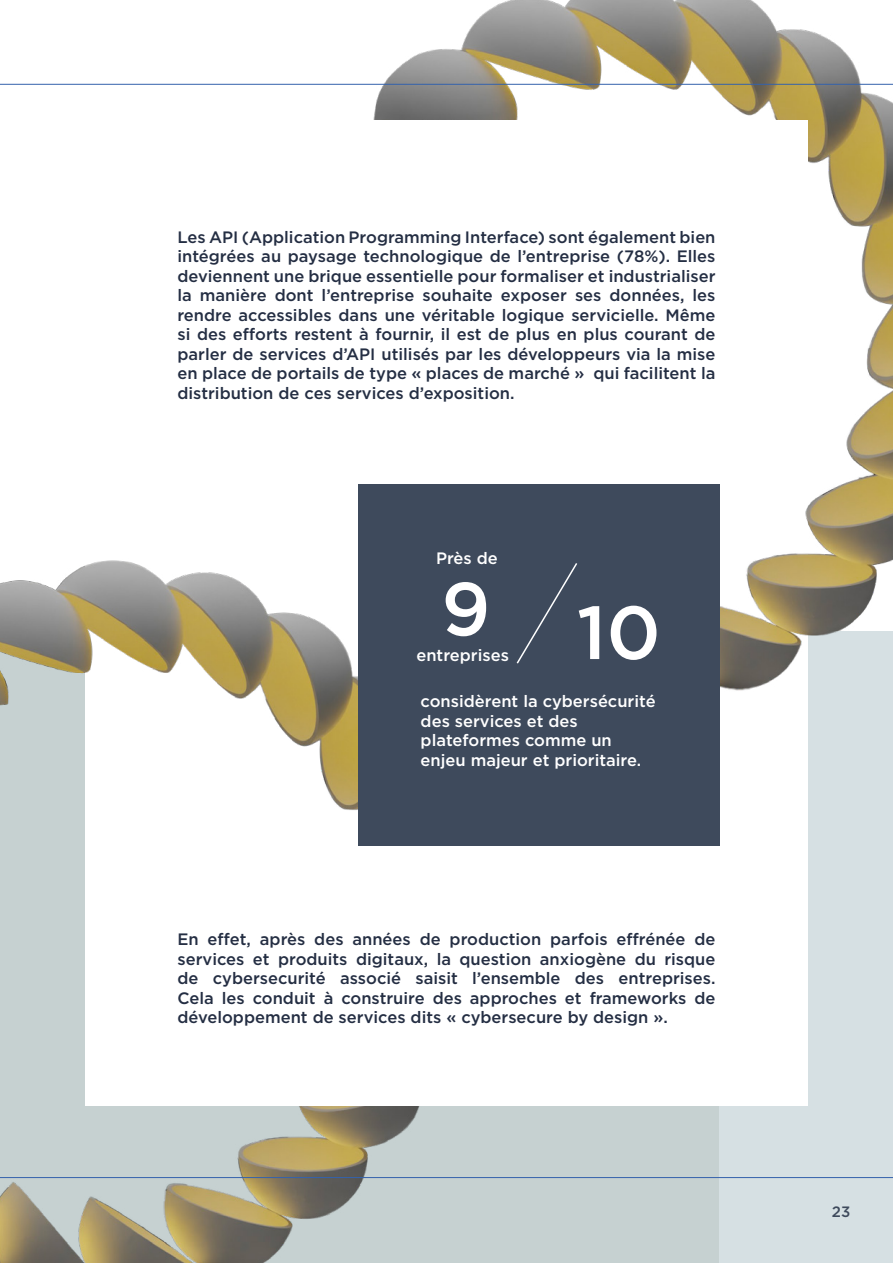
<style>
.page{position:relative;width:893px;height:1263px;background:#fff}
.page>*{position:absolute;margin:0;border:0;box-sizing:border-box;transform-origin:0 0}
.t1{font:500 75px "Gotham";color:#fff}
.t2{font:500 16.5px/19.5px "Gotham";color:#242e43;text-align:justify}
.t3{font:500 16.5px/19.5px "Gotham";color:#fff}
.t4{font:500 15px "Gotham";color:#3e4a5c}
</style>
<div class="page">
<div style="left:0;top:631px;width:720px;height:632px;background:#c6d1d1"></div>
<img style="left:0;top:1106px;width:495px;height:157px">
<img style="left:227px;top:0;width:666px;height:349px">
<div style="left:720px;top:631px;width:173px;height:632px;background:#d6e0e3"></div>
<div style="left:85px;top:120px;width:723px;height:986px;background:#fff"></div>
<hr style="left:0;top:1177px;width:893px;height:1px;background:#3462ac">
<img style="left:720px;top:349px;width:173px;height:342px">
<img style="left:0;top:560px;width:358px;height:250px">
<hr style="left:0;top:84px;width:893px;height:1px;background:#3462ac">
<div style="left:358px;top:484px;width:362px;height:362px;background:#3e4a5c"></div>
<svg style="left:516px;top:563px;width:62px;height:101px"></svg>
<p class="t2" style="left:177px;top:227px;width:540px">Les API (Application Programming Interface) sont également bien intégrées au paysage technologique de l’entreprise (78%). Elles deviennent une brique essentielle pour formaliser et industrialiser la manière dont l’entreprise souhaite exposer ses données, les rendre accessibles dans une véritable logique servicielle. Même si des efforts restent à fournir, il est de plus en plus courant de parler de services d’API utilisés par les développeurs via la mise en place de portails de type « places de marché » qui facilitent la distribution de ces services d’exposition.</p>
<p class="t3" style="left:436px;top:548px;width:63px">Près de</p>
<h1 class="t1" style="left:441px;top:583px;width:221px">9 10</h1>
<p class="t3" style="left:416px;top:645px;width:94px">entreprises</p>
<p class="t3" style="left:421px;top:691px;width:237px">considèrent la cybersécurité des services et des plateformes comme un enjeu majeur et prioritaire.</p>
<p class="t2" style="left:177px;top:929px;width:540px">En effet, après des années de production parfois effrénée de services et produits digitaux, la question anxiogène du risque de cybersecurité associé saisit l’ensemble des entreprises.<br>Cela les conduit à construire des approches et frameworks de développement de services dits « cybersecure by design ».</p>
<p class="t4" style="left:832px;top:1202px;width:20px">23</p>
</div>
